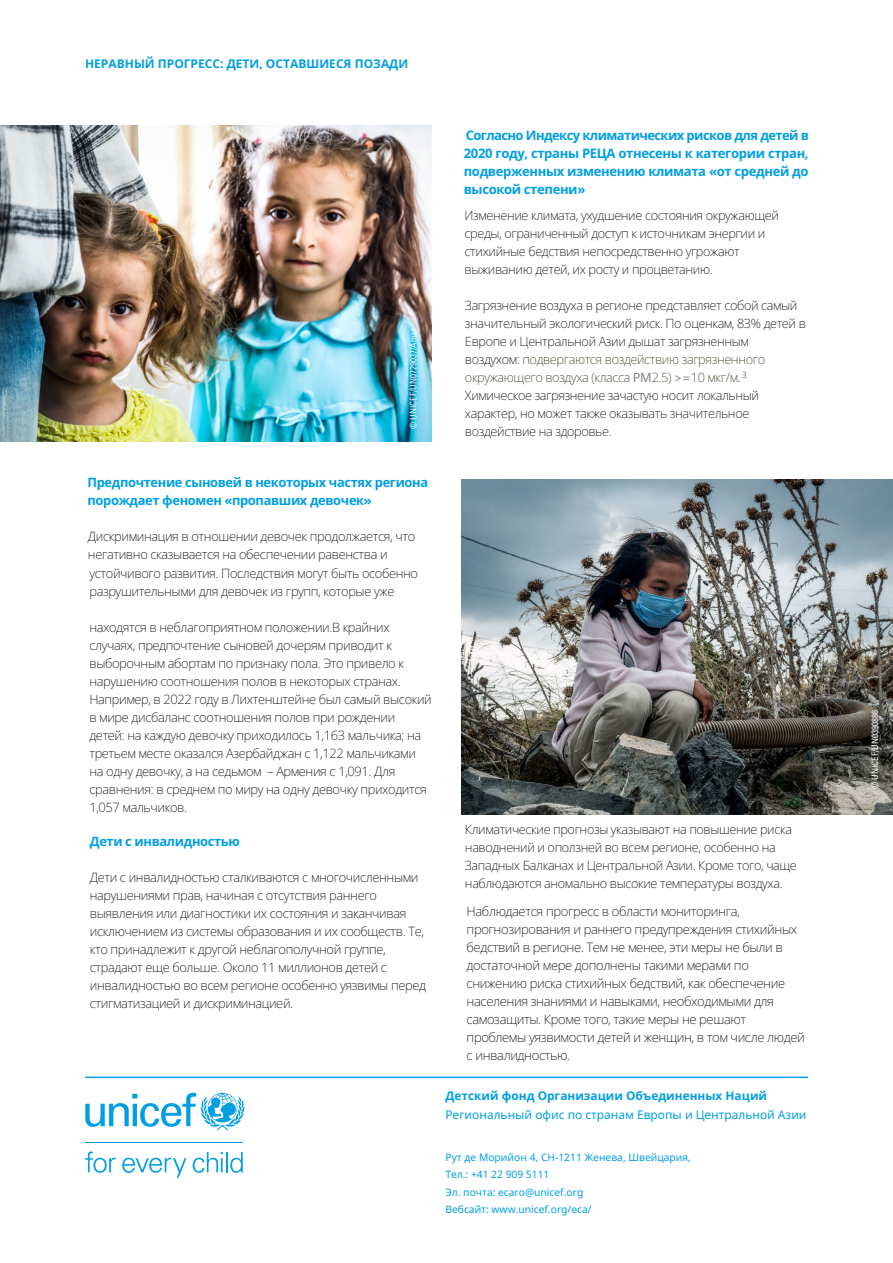
<style>
.page{position:relative;width:893px;height:1263px;background:#fff}
.page>*{position:absolute;margin:0;border:0;box-sizing:border-box;transform-origin:0 0}
.t1{font:200 13.05px/18px "Noto Sans";letter-spacing:-.03em;color:#000}
.t2{font:700 13.05px/18px "Noto Sans";letter-spacing:-.03em;color:#009fe3;text-align:justify}
.t3{font:200 12.9px/18px "Noto Sans";letter-spacing:-.03em;color:#000}
.t4{font:700 12.9px/18px "Noto Sans";letter-spacing:-.03em;color:#009fe3}
.t5{font:200 12.75px/18px "Noto Sans";letter-spacing:-.03em;color:#000}
.t6{font:700 12px "Noto Sans";color:#009fe3}
.t7{font:11.85px "Noto Sans";color:#009fe3}
.t8{font:700 11.85px "Noto Sans";color:#009fe3}
.t9{font:10.2px/17.4px "Noto Sans";color:#009fe3}
.t10{font:condensed 9px "Univers LT Std";color:#fff}
.t11{font:9px "Segoe UI";color:#696969}
.s1{color:#38381f}
.s2{font-weight:400;color:#808080}
.s3{font-family:"Segoe UI";font-weight:400;color:#757575}
.s4{font-family:"Segoe UI";font-weight:400;color:#696969}
.s5{font-size:10.35px}
</style>
<div class="page">
<svg style="left:85px;top:1093px;width:159px;height:37px"></svg>
<hr style="left:85px;top:1142px;width:158px;height:1px;background:#009fe3">
<svg style="left:85px;top:1151px;width:31px;height:22px"></svg>
<svg style="left:122px;top:1158px;width:64px;height:20px"></svg>
<svg style="left:193px;top:1152px;width:30px;height:21px"></svg>
<hr style="left:226px;top:1152px;width:2px;height:20px;background:#009fe3">
<svg style="left:230px;top:1152px;width:13px;height:21px"></svg>
<hr style="left:85px;top:1076px;width:723px;height:2px;background:#009fe3">
<img style="left:0;top:126px;width:432px;height:316px">
<img style="left:461px;top:479px;width:432px;height:335px">
<p class="t6" style="left:85px;top:58px;width:325px">НЕРАВНЫЙ ПРОГРЕСС: ДЕТИ, ОСТАВШИЕСЯ ПОЗАДИ</p>
<p class="t10" style="left:408px;top:429px;width:102px;rotate:-90deg">© UNICEF/UN0729037/Amar</p>
<p class="t2" style="left:464px;top:127px;width:347px">Согласно Индексу климатических рисков для детей в 2020 году, страны РЕЦА отнесены к категории стран, подверженных изменению климата «от средней до высокой степени»</p>
<p class="t5" style="left:465px;top:208px;width:316px">Изменение климата, ухудшение состояния окружающей среды, ограниченный доступ к источникам энергии и стихийные бедствия непосредственно угрожают выживанию детей, их росту и процветанию.</p>
<p class="t5" style="left:465px;top:298px;width:342px">Загрязнение воздуха в регионе представляет собой самый значительный экологический риск. По оценкам, 83% детей в Европе и Центральной Азии дышат загрязненным воздухом: <span class="s1">подвергаются воздействию загрязненного окружающего воздуха (класса</span> <span class="s2">PM</span><span class="s1">2.5)</span> <span class="s3">&gt;=</span><span class="s1">10 мкг/м</span><span class="s4">.<br></span>Химическое загрязнение зачастую носит локальный характер, но может также оказывать значительное воздействие на здоровье.</p>
<p class="t11" style="left:742px;top:370px;width:6px">3</p>
<p class="t4" style="left:88px;top:474px;width:342px">Предпочтение сыновей в некоторых частях региона порождает феномен «пропавших девочек»</p>
<p class="t3" style="left:88px;top:528px;width:329px">Дискриминация в отношении девочек продолжается, что негативно сказывается на обеспечении равенства и</p>
<p class="t3" style="left:89px;top:565px;width:330px">устойчивого развития. Последствия могут быть особенно разрушительными для девочек из групп, которые уже</p>
<p class="t3" style="left:89px;top:619px;width:344px">находятся в неблагоприятном положении.В крайних случаях, предпочтение сыновей дочерям приводит к выборочным абортам по признаку пола. Это привело к нарушению соотношения полов в некоторых странах.<br>Например, в 2022 году в Лихтенштейне был самый высокий в мире дисбаланс соотношения полов при рождении детей: на каждую девочку приходилось 1,163 мальчика; на третьем месте оказался Азербайджан с 1,122 мальчиками на одну девочку, а на седьмом – Армения с 1,091. Для сравнения: в среднем по миру на одну девочку приходится 1,057 мальчиков.</p>
<p class="t4" style="left:90px;top:833px;width:151px">Дети с инвалидностью</p>
<p class="t3" style="left:90px;top:869px;width:338px">Дети с инвалидностью сталкиваются с многочисленными нарушениями прав, начиная с отсутствия раннего выявления или диагностики их состояния и заканчивая исключением из системы образования и их сообществ. Те, кто принадлежит к другой неблагополучной группе, страдают еще больше. Около 11 миллионов детей с инвалидностью во всем регионе особенно уязвимы перед стигматизацией и дискриминацией.</p>
<p class="t5" style="left:465px;top:821px;width:333px">Климатические прогнозы указывают на повышение риска наводнений и оползней во всем регионе, особенно на Западных Балканах и Центральной Азии. Кроме того, чаще наблюдаются аномально высокие температуры воздуха.</p>
<p class="t1" style="left:467px;top:903px;width:340px">Наблюдается прогресс в области мониторинга, прогнозирования и раннего предупреждения стихийных бедствий в регионе. Тем не менее, эти меры не были в достаточной мере дополнены такими мерами по снижению риска стихийных бедствий, как обеспечение населения знаниями и навыками, необходимыми для самозащиты. Кроме того, такие меры не решают проблемы уязвимости детей и женщин, в том числе людей с инвалидностью.</p>
<p class="t8" style="left:445px;top:1090px;width:323px">Детский фонд Организации Объединенных Наций</p>
<p class="t7" style="left:445px;top:1109px;width:363px">Региональный офис по странам Европы и Центральной Азии</p>
<p class="t9" style="left:445px;top:1149px;width:247px"><span class="s5">Рут де Морийон</span> 4, CH-1211 Женева, Швейцария,<br>Тел.: +41 22 909 5111<br>Эл. почта: ecaro@unicef.org<br>Вебсайт: www.unicef.org/eca/</p>
<p class="t10" style="left:869px;top:789px;width:80px;rotate:-90deg">© UNICEF/UN0390886</p>
</div>
